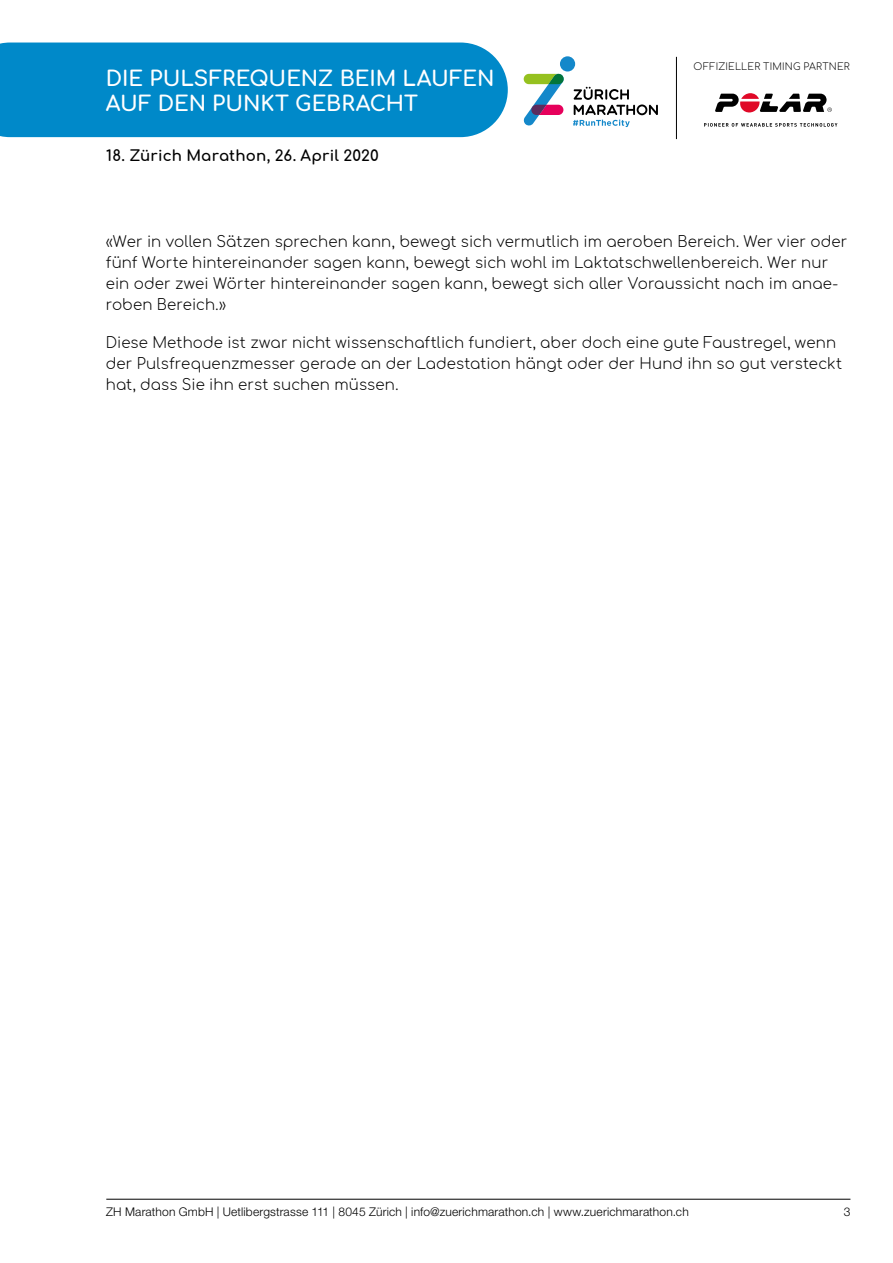
<style>
.page{position:relative;width:893px;height:1263px;background:#fff}
.page>*{position:absolute;margin:0;border:0;box-sizing:border-box;transform-origin:0 0}
.t1{font:700 21px/25.2px "Comfortaa";color:#fff}
.t2{font:300 15px/21px "Comfortaa";letter-spacing:.01em;color:#000}
.t3{font:700 15px "Comfortaa";letter-spacing:.01em;color:#000}
.t4{font:300 12px "Helvetica Neue LT Std";letter-spacing:.015em;color:#000}
.t5{font:300 9.6px "Comfortaa";letter-spacing:.025em;color:#000}
</style>
<div class="page">
<svg style="left:715px;top:93px;width:117px;height:20px"></svg>
<svg style="left:704px;top:123px;width:133px;height:4px"></svg>
<hr style="left:106px;top:1199px;width:744px;height:1px;background:#000">
<hr style="left:676px;top:57px;width:1px;height:82px;background:#000">
<svg style="left:524px;top:74px;width:40px;height:52px"></svg>
<div style="left:560px;top:56px;width:15px;height:16px;background:#1488ca;border-radius:50%"></div>
<svg style="left:573px;top:87px;width:85px;height:40px"></svg>
<div style="left:0;top:43px;width:508px;height:94px;background:#0089c9"></div>
<h1 class="t1" style="left:106px;top:63px;width:390px">DIE PULSFREQUENZ BEIM LAUFEN<br>AUF DEN PUNKT GEBRACHT</h1>
<p class="t3" style="left:106px;top:142px;width:274px">18. Zürich Marathon, 26. April 2020</p>
<p class="t5" style="left:694px;top:58px;width:158px">OFFIZIELLER TIMING PARTNER</p>
<p class="t2" style="left:106px;top:229px;width:743px">«Wer in vollen Sätzen sprechen kann, bewegt sich vermutlich im aeroben Bereich. Wer vier oder fünf Worte hintereinander sagen kann, bewegt sich wohl im Laktatschwellenbereich. Wer nur ein oder zwei Wörter hintereinander sagen kann, bewegt sich aller Voraussicht nach im anae&shy;roben Bereich.»</p>
<p class="t2" style="left:106px;top:330px;width:738px">Diese Methode ist zwar nicht wissenschaftlich fundiert, aber doch eine gute Faustregel, wenn der Pulsfrequenzmesser gerade an der Ladestation hängt oder der Hund ihn so gut versteckt hat, dass Sie ihn erst suchen müssen.</p>
<p class="t4" style="left:106px;top:1205px;width:584px">ZH Marathon GmbH | Uetlibergstrasse 111 | 8045 Zürich | info@zuerichmarathon.ch | www.zuerichmarathon.ch</p>
<p class="t4" style="left:844px;top:1205px;width:8px">3</p>
</div>
